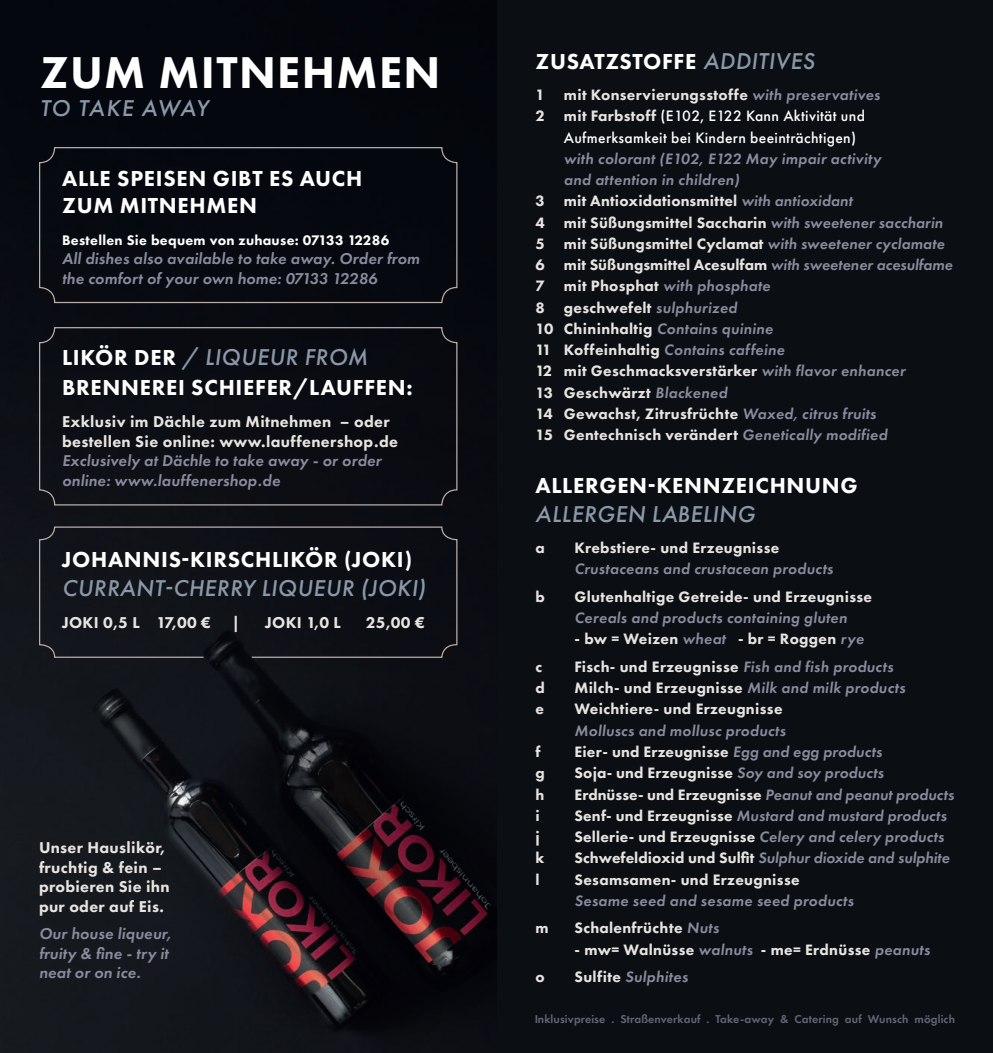
<style>
.page{position:relative;width:993px;height:1053px;background:#fff}
.page>*{position:absolute;margin:0;border:0;box-sizing:border-box;transform-origin:0 0}
.t1{font:800 46.25px "Futura PT";letter-spacing:.03em;color:#fff}
.t2{font:italic 500 23.75px "Futura PT";letter-spacing:.02em;color:#8b98a9}
.t3{font:800 22.5px/27px "Futura PT";letter-spacing:.03em;color:#fff}
.t4{font:italic 600 16.25px/19.5px "Futura PT";letter-spacing:.01em;color:#8a8b9e}
.t5{font:800 16.25px/19.5px "Futura PT";letter-spacing:.02em;color:#e8e4e2}
.t6{font:800 15.62px "Futura PT";letter-spacing:.02em;color:#e8e4e2}
.t7{font:italic 600 15.62px "Futura PT";letter-spacing:.02em;color:#8a8b9e}
.t8{font:800 15.62px "Futura PT";color:#e8e4e2}
.t9{font:500 15.62px "Futura PT";letter-spacing:.02em;color:#fff}
.t10{font:italic 600 15.62px "Futura PT";color:#8a8b9e}
.t11{font:800 14.38px "Futura PT";letter-spacing:.02em;color:#fff}
.t12{font:600 11.88px "Futura PT";letter-spacing:.01em;color:#8a8b9e}
.s1{font-weight:800;font-style:normal;font-size:22.5px;color:#fff}
.s2{font-weight:500;font-style:italic;font-size:23.75px;color:#8b98a9}
.s3{font-weight:600;font-style:italic;color:#8a8b9e}
.s4{font-weight:800;color:#e8e4e2}
.s5{font-weight:800;font-style:normal;color:#e8e4e2}
</style>
<div class="page">
<div style="left:0;top:0;width:992px;height:1052px;background:#0b0f14"></div>
<img style="left:0;top:149px;width:496px;height:903px">
<svg style="left:38px;top:526px;width:420px;height:132px"></svg>
<div style="left:39px;top:327px;width:418px;height:178px;border:1px solid #b8ada9;border-radius:15px"></div>
<div style="left:39px;top:147px;width:418px;height:156px;border:1px solid #b8ada9;border-radius:15px"></div>
<h1 class="t1" style="left:40px;top:43px;width:402px">ZUM MITNEHMEN</h1>
<h2 class="t2" style="left:40px;top:94px;width:170px">TO TAKE AWAY</h2>
<h3 class="t3" style="left:62px;top:164px;width:302px">ALLE SPEISEN GIBT ES AUCH<br>ZUM MITNEHMEN</h3>
<p class="t11" style="left:62px;top:231px;width:328px">Bestellen Sie bequem von zuhause: 07133 12286</p>
<p class="t4" style="left:62px;top:249px;width:359px">All dishes also available to take away. Order from the comfort of your own home: 07133 12286</p>
<h2 class="t2" style="left:62px;top:342px;width:307px"><span class="s1">LIKÖR DER</span> / LIQUEUR FROM</h2>
<h3 class="t3" style="left:62px;top:374px;width:352px">BRENNEREI SCHIEFER/LAUFFEN:</h3>
<p class="t5" style="left:62px;top:412px;width:337px">Exklusiv im Dächle zum Mitnehmen – oder bestellen Sie online: www.lauffenershop.de</p>
<p class="t4" style="left:62px;top:451px;width:321px">Exclusively at Dächle to take away - or order online: www.lauffenershop.de</p>
<h3 class="t3" style="left:62px;top:546px;width:351px">JOHANNIS-KIRSCHLIKÖR (JOKI)</h3>
<h2 class="t2" style="left:62px;top:573px;width:365px">CURRANT-CHERRY LIQUEUR (JOKI)</h2>
<p class="t5" style="left:62px;top:612px;width:150px">JOKI 0,5 L 17,00 €</p>
<p class="t5" style="left:232px;top:612px;width:10px">|</p>
<p class="t5" style="left:265px;top:612px;width:77px">JOKI 1,0 L</p>
<p class="t5" style="left:366px;top:612px;width:60px">25,00 €</p>
<p class="t5" style="left:39px;top:837px;width:132px">Unser Hauslikör, fruchtig &amp; fein – probieren Sie ihn pur oder auf Eis.</p>
<p class="t4" style="left:39px;top:923px;width:134px">Our house liqueur, fruity &amp; fine - try it neat or on ice.</p>
<h3 class="t3" style="left:535px;top:47px;width:280px">ZUSATZSTOFFE <span class="s2">ADDITIVES</span></h3>
<p class="t6" style="left:535px;top:85px;width:346px">1 mit Konservierungsstoffe <span class="s3">with preservatives</span></p>
<p class="t9" style="left:535px;top:107px;width:331px"><span class="s4">2 mit Farbstoff</span> (E102, E122 Kann Aktivität und</p>
<p class="t9" style="left:563px;top:128px;width:294px">Aufmerksamkeit bei Kindern beeinträchtigen)</p>
<p class="t7" style="left:563px;top:148px;width:318px">with colorant (E102, E122 May impair activity</p>
<p class="t7" style="left:563px;top:170px;width:177px">and attention in children)</p>
<p class="t6" style="left:535px;top:191px;width:318px">3 mit Antioxidationsmittel <span class="s3">with antioxidant</span></p>
<p class="t6" style="left:535px;top:212px;width:409px">4 mit Süßungsmittel Saccharin <span class="s3">with sweetener saccharin</span></p>
<p class="t6" style="left:535px;top:234px;width:410px">5 mit Süßungsmittel Cyclamat <span class="s3">with sweetener cyclamate</span></p>
<p class="t8" style="left:535px;top:255px;width:418px">6 mit Süßungsmittel Acesulfam <span class="s3">with sweetener acesulfame</span></p>
<p class="t7" style="left:535px;top:276px;width:236px"><span class="s5">7 mit Phosphat</span> with phosphate</p>
<p class="t6" style="left:535px;top:297px;width:203px">8 geschwefelt <span class="s3">sulphurized</span></p>
<p class="t7" style="left:535px;top:318px;width:239px"><span class="s5">10 Chininhaltig</span> Contains quinine</p>
<p class="t7" style="left:535px;top:340px;width:251px"><span class="s5">11 Koffeinhaltig</span> Contains caffeine</p>
<p class="t6" style="left:535px;top:361px;width:371px">12 mit Geschmacksverstärker <span class="s3">with flavor enhancer</span></p>
<p class="t6" style="left:535px;top:382px;width:193px">13 Geschwärzt <span class="s3">Blackened</span></p>
<p class="t6" style="left:535px;top:404px;width:342px">14 Gewachst, Zitrusfrüchte <span class="s3">Waxed, citrus fruits</span></p>
<p class="t6" style="left:535px;top:425px;width:353px">15 Gentechnisch verändert <span class="s3">Genetically modified</span></p>
<h3 class="t3" style="left:535px;top:472px;width:323px">ALLERGEN-KENNZEICHNUNG</h3>
<h2 class="t2" style="left:535px;top:499px;width:221px">ALLERGEN LABELING</h2>
<p class="t6" style="left:535px;top:538px;width:11px">a</p>
<p class="t6" style="left:574px;top:538px;width:206px">Krebstiere- und Erzeugnisse</p>
<p class="t7" style="left:574px;top:559px;width:260px">Crustaceans and crustacean products</p>
<p class="t6" style="left:535px;top:587px;width:11px">b</p>
<p class="t6" style="left:574px;top:587px;width:299px">Glutenhaltige Getreide- und Erzeugnisse</p>
<p class="t7" style="left:574px;top:607px;width:274px">Cereals and products containing gluten</p>
<p class="t6" style="left:574px;top:629px;width:291px">- bw = Weizen <span class="s3">wheat</span> - br = Roggen <span class="s3">rye</span></p>
<p class="t6" style="left:535px;top:657px;width:8px">c</p>
<p class="t6" style="left:574px;top:657px;width:320px">Fisch- und Erzeugnisse <span class="s3">Fish and fish products</span></p>
<p class="t6" style="left:535px;top:678px;width:11px">d</p>
<p class="t6" style="left:574px;top:678px;width:332px">Milch- und Erzeugnisse <span class="s3">Milk and milk products</span></p>
<p class="t6" style="left:535px;top:699px;width:10px">e</p>
<p class="t6" style="left:574px;top:699px;width:209px">Weichtiere- und Erzeugnisse</p>
<p class="t7" style="left:574px;top:720px;width:213px">Molluscs and mollusc products</p>
<p class="t6" style="left:535px;top:742px;width:7px">f</p>
<p class="t6" style="left:574px;top:742px;width:309px">Eier- und Erzeugnisse <span class="s3">Egg and egg products</span></p>
<p class="t6" style="left:535px;top:763px;width:11px">g</p>
<p class="t6" style="left:574px;top:763px;width:310px">Soja- und Erzeugnisse <span class="s3">Soy and soy products</span></p>
<p class="t6" style="left:535px;top:784px;width:10px">h</p>
<p class="t8" style="left:574px;top:784px;width:381px">Erdnüsse- und Erzeugnisse <span class="s3">Peanut and peanut products</span></p>
<p class="t6" style="left:535px;top:805px;width:6px">i</p>
<p class="t7" style="left:574px;top:805px;width:373px"><span class="s5">Senf- und Erzeugnisse</span> Mustard and mustard products</p>
<p class="t6" style="left:535px;top:827px;width:6px">j</p>
<p class="t6" style="left:574px;top:827px;width:371px">Sellerie- und Erzeugnisse <span class="s3">Celery and celery products</span></p>
<p class="t6" style="left:535px;top:848px;width:10px">k</p>
<p class="t10" style="left:574px;top:847px;width:376px"><span class="s5">Schwefeldioxid und Sulfit</span> Sulphur dioxide and sulphite</p>
<p class="t6" style="left:535px;top:869px;width:6px">l</p>
<p class="t6" style="left:574px;top:869px;width:226px">Sesamsamen- und Erzeugnisse</p>
<p class="t7" style="left:574px;top:890px;width:280px">Sesame seed and sesame seed products</p>
<p class="t6" style="left:535px;top:918px;width:15px">m</p>
<p class="t6" style="left:574px;top:918px;width:146px">Schalenfrüchte <span class="s3">Nuts</span></p>
<p class="t6" style="left:574px;top:939px;width:357px">- mw= Walnüsse <span class="s3">walnuts</span> - me= Erdnüsse <span class="s3">peanuts</span></p>
<p class="t6" style="left:535px;top:967px;width:11px">o</p>
<p class="t7" style="left:574px;top:966px;width:115px"><span class="s5">Sulfite</span> Sulphites</p>
<p class="t12" style="left:534px;top:1011px;width:422px">Inklusivpreise . Straßenverkauf . Take-away &amp; Catering auf Wunsch möglich</p>
</div>
